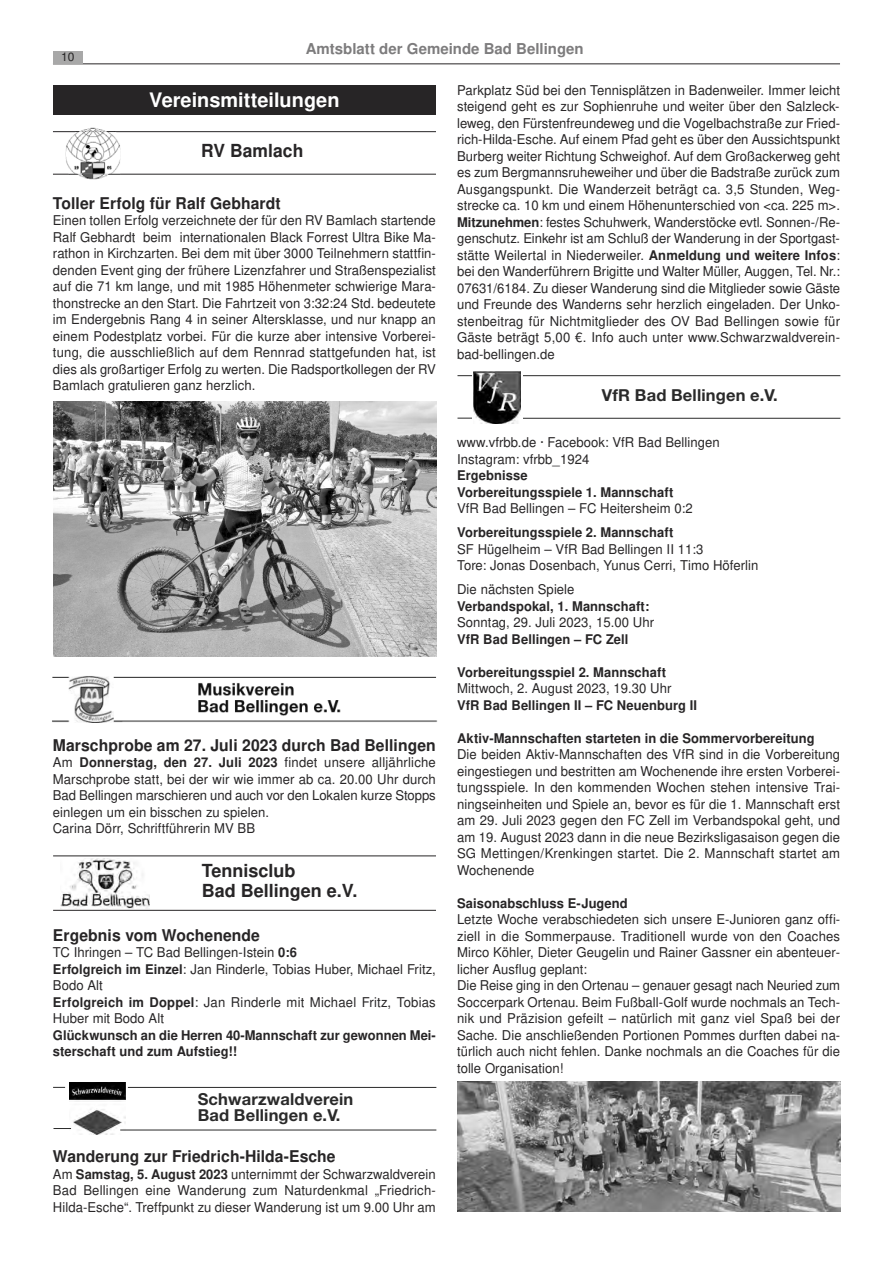
<style>
.page{position:relative;width:893px;height:1263px;background:#fff}
.page>*{position:absolute;margin:0;border:0;box-sizing:border-box;transform-origin:0 0}
.t1{font:700 19.95px "Nimbus San L";color:#fff}
.t2{font:700 18px/20.1px "Nimbus San L";color:#272526}
.t3{font:700 16.5px/16.5px "Helvetica Neue";letter-spacing:.01em;color:#2a2a2a}
.t4{font:700 16.2px "Nimbus San L";letter-spacing:.005em;color:#272526}
.t5{font:700 15px "Nimbus San L";color:#7d7c7d}
.t6{font:13.5px/16.5px "Nimbus San L";letter-spacing:.005em;color:#272526}
.t7{font:700 13.35px/16.5px "Nimbus San L";letter-spacing:.005em;color:#272526}
.t8{font:12px "Nimbus San L";color:#272526}
.s1{font-weight:700;font-size:13.35px}
</style>
<div class="page">
<hr style="left:53px;top:63px;width:787px;height:1px;background:#272526">
<div style="left:53px;top:51px;width:30px;height:12px;background:#a8a8a8"></div>
<div style="left:53px;top:85px;width:383px;height:30px;background:#272526"></div>
<hr style="left:53px;top:131px;width:383px;height:1px;background:#272526">
<hr style="left:53px;top:174px;width:383px;height:1px;background:#272526">
<img style="left:76px;top:127px;width:39px;height:5px">
<img style="left:69px;top:174px;width:51px;height:6px">
<img style="left:66px;top:132px;width:53px;height:42px">
<img style="left:53px;top:401px;width:383px;height:256px">
<img style="left:52px;top:676px;width:386px;height:47px">
<img style="left:61px;top:858px;width:88px;height:50px">
<hr style="left:53px;top:856px;width:383px;height:1px;background:#272526">
<hr style="left:53px;top:910px;width:383px;height:1px;background:#272526">
<img style="left:69px;top:1082px;width:57px;height:52px">
<hr style="left:128px;top:1087px;width:308px;height:1px;background:#2a2a2a">
<hr style="left:120px;top:1130px;width:316px;height:1px;background:#2a2a2a">
<svg style="left:53px;top:1128px;width:18px;height:1px"></svg>
<svg style="left:53px;top:1087px;width:12px;height:1px"></svg>
<svg style="left:457px;top:418px;width:15px;height:1px"></svg>
<hr style="left:457px;top:375px;width:383px;height:1px;background:#2a2a2a">
<hr style="left:522px;top:418px;width:318px;height:1px;background:#2a2a2a">
<svg style="left:472px;top:371px;width:50px;height:53px"></svg>
<img style="left:473px;top:371px;width:47px;height:52px">
<img style="left:457px;top:1081px;width:383px;height:131px">
<p class="t8" style="left:61px;top:52px;width:15px">10</p>
<p class="t5" style="left:306px;top:43px;width:279px">Amtsblatt der Gemeinde Bad Bellingen</p>
<h1 class="t1" style="left:149px;top:92px;width:192px">Vereinsmitteilungen</h1>
<h2 class="t2" style="left:201px;top:142px;width:104px">RV Bamlach</h2>
<p class="t4" style="left:53px;top:197px;width:229px">Toller Erfolg für Ralf Gebhardt</p>
<p class="t6" style="left:53px;top:214px;width:384px;text-align:justify">Einen tollen Erfolg verzeichnete der für den RV Bamlach startende Ralf Gebhardt beim internationalen Black Forrest Ultra Bike Ma&shy;rathon in Kirchzarten. Bei dem mit über 3000 Teilnehmern stattfin&shy;denden Event ging der frühere Lizenzfahrer und Straßenspezialist auf die 71 km lange, und mit 1985 Höhenmeter schwierige Mara&shy;thonstrecke an den Start. Die Fahrtzeit von 3:32:24 Std. bedeutete im Endergebnis Rang 4 in seiner Altersklasse, und nur knapp an einem Podestplatz vorbei. Für die kurze aber intensive Vorberei&shy;tung, die ausschließlich auf dem Rennrad stattgefunden hat, ist dies als großartiger Erfolg zu werten. Die Radsportkollegen der RV Bamlach gratulieren ganz herzlich.</p>
<p class="t4" style="left:53px;top:739px;width:384px">Marschprobe am 27. Juli 2023 durch Bad Bellingen</p>
<p class="t6" style="left:53px;top:756px;width:384px">Am <span class="s1">Donnerstag, den 27. Juli 2023</span> findet unsere alljährliche Marschprobe statt, bei der wir wie immer ab ca. 20.00 Uhr durch Bad Bellingen marschieren und auch vor den Lokalen kurze Stopps einlegen um ein bisschen zu spielen.<br>Carina Dörr, Schriftführerin MV BB</p>
<h2 class="t2" style="left:202px;top:863px;width:157px">Tennisclub<br>Bad Bellingen e.V.</h2>
<p class="t4" style="left:53px;top:929px;width:208px">Ergebnis vom Wochenende</p>
<p class="t6" style="left:53px;top:946px;width:384px">TC Ihringen – TC Bad Bellingen-Istein <span class="s1">0:6<br>Erfolgreich im Einzel</span>: Jan Rinderle, Tobias Huber, Michael Fritz, Bodo Alt<br><span class="s1">Erfolgreich im Doppel</span>: Jan Rinderle mit Michael Fritz, Tobias Huber mit Bodo Alt</p>
<p class="t7" style="left:53px;top:1028px;width:384px">Glückwunsch an die Herren 40-Mannschaft zur gewonnen Mei&shy;sterschaft und zum Aufstieg!!</p>
<p class="t3" style="left:198px;top:1093px;width:157px">Schwarzwaldverein<br>Bad Bellingen e.V.</p>
<p class="t4" style="left:53px;top:1150px;width:284px">Wanderung zur Friedrich-Hilda-Esche</p>
<p class="t6" style="left:53px;top:1167px;width:384px;text-align:justify">Am <span class="s1">Samstag, 5. August 2023</span> unternimmt der Schwarzwaldverein Bad Bellingen eine Wanderung zum Naturdenkmal „Friedrich-Hilda-Esche“. Treffpunkt zu dieser Wanderung ist um 9.00 Uhr am</p>
<p class="t6" style="left:457px;top:83px;width:384px;text-align:justify">Parkplatz Süd bei den Tennisplätzen in Badenweiler. Immer leicht steigend geht es zur Sophienruhe und weiter über den Salzleck&shy;leweg, den Fürstenfreundeweg und die Vogelbachstraße zur Fried&shy;rich-Hilda-Esche. Auf einem Pfad geht es über den Aussichtspunkt Burberg weiter Richtung Schweighof. Auf dem Großackerweg geht es zum Bergmannsruheweiher und über die Badstraße zurück zum Ausgangspunkt. Die Wanderzeit beträgt ca. 3,5 Stunden, Weg&shy;strecke ca. 10 km und einem Höhenunterschied von &lt;ca. 225 m&gt;.<br><span class="s1">Mitzunehmen</span>: festes Schuhwerk, Wanderstöcke evtl. Sonnen-/Re&shy;genschutz. Einkehr ist am Schluß der Wanderung in der Sportgast&shy;stätte Weilertal in Niederweiler. <span class="s1">Anmeldung und weitere Infos</span>: bei den Wanderführern Brigitte und Walter Müller, Auggen, Tel. Nr.:<br>07631/6184. Zu dieser Wanderung sind die Mitglieder sowie Gäste und Freunde des Wanderns sehr herzlich eingeladen. Der Unko&shy;stenbeitrag für Nichtmitglieder des OV Bad Bellingen sowie für Gäste beträgt 5,00 €. Info auch unter www.Schwarzwaldverein&shy;bad-bellingen.de</p>
<p class="t3" style="left:602px;top:389px;width:177px">VfR Bad Bellingen e.V.</p>
<p class="t6" style="left:457px;top:436px;width:264px">www.vfrbb.de · Facebook: VfR Bad Bellingen<br>Instagram: vfrbb_1924</p>
<p class="t7" style="left:457px;top:469px;width:218px">Ergebnisse<br>Vorbereitungsspiele 1. Mannschaft</p>
<p class="t6" style="left:457px;top:502px;width:237px">VfR Bad Bellingen – FC Heitersheim 0:2</p>
<p class="t7" style="left:457px;top:526px;width:218px">Vorbereitungsspiele 2. Mannschaft</p>
<p class="t6" style="left:457px;top:542px;width:303px">SF Hügelheim – VfR Bad Bellingen II 11:3<br>Tore: Jonas Dosenbach, Yunus Cerri, Timo Höferlin</p>
<p class="t6" style="left:457px;top:583px;width:119px">Die nächsten Spiele</p>
<p class="t7" style="left:457px;top:599px;width:194px">Verbandspokal, 1. Mannschaft:</p>
<p class="t6" style="left:457px;top:616px;width:198px">Sonntag, 29. Juli 2023, 15.00 Uhr</p>
<p class="t7" style="left:457px;top:632px;width:173px">VfR Bad Bellingen – FC Zell</p>
<p class="t7" style="left:457px;top:665px;width:210px">Vorbereitungsspiel 2. Mannschaft</p>
<p class="t6" style="left:457px;top:682px;width:216px">Mittwoch, 2. August 2023, 19.30 Uhr</p>
<p class="t7" style="left:457px;top:698px;width:241px">VfR Bad Bellingen II – FC Neuenburg II</p>
<p class="t7" style="left:457px;top:731px;width:359px">Aktiv-Mannschaften starteten in die Sommervorbereitung</p>
<p class="t6" style="left:457px;top:748px;width:384px;text-align:justify">Die beiden Aktiv-Mannschaften des VfR sind in die Vorbereitung eingestiegen und bestritten am Wochenende ihre ersten Vorberei&shy;tungsspiele. In den kommenden Wochen stehen intensive Trai&shy;ningseinheiten und Spiele an, bevor es für die 1. Mannschaft erst am 29. Juli 2023 gegen den FC Zell im Verbandspokal geht, und am 19. August 2023 dann in die neue Bezirksligasaison gegen die SG Mettingen/Krenkingen startet. Die 2. Mannschaft startet am Wochenende</p>
<p class="t7" style="left:457px;top:896px;width:172px">Saisonabschluss E-Jugend</p>
<p class="t6" style="left:457px;top:913px;width:384px">Letzte Woche verabschiedeten sich unsere E-Junioren ganz offi&shy;ziell in die Sommerpause. Traditionell wurde von den Coaches Mirco Köhler, Dieter Geugelin und Rainer Gassner ein abenteuer&shy;licher Ausflug geplant:<br>Die Reise ging in den Ortenau – genauer gesagt nach Neuried zum Soccerpark Ortenau. Beim Fußball-Golf wurde nochmals an Tech&shy;nik und Präzision gefeilt – natürlich mit ganz viel Spaß bei der Sache. Die anschließenden Portionen Pommes durften dabei na&shy;türlich auch nicht fehlen. Danke nochmals an die Coaches für die tolle Organisation!</p>
</div>
